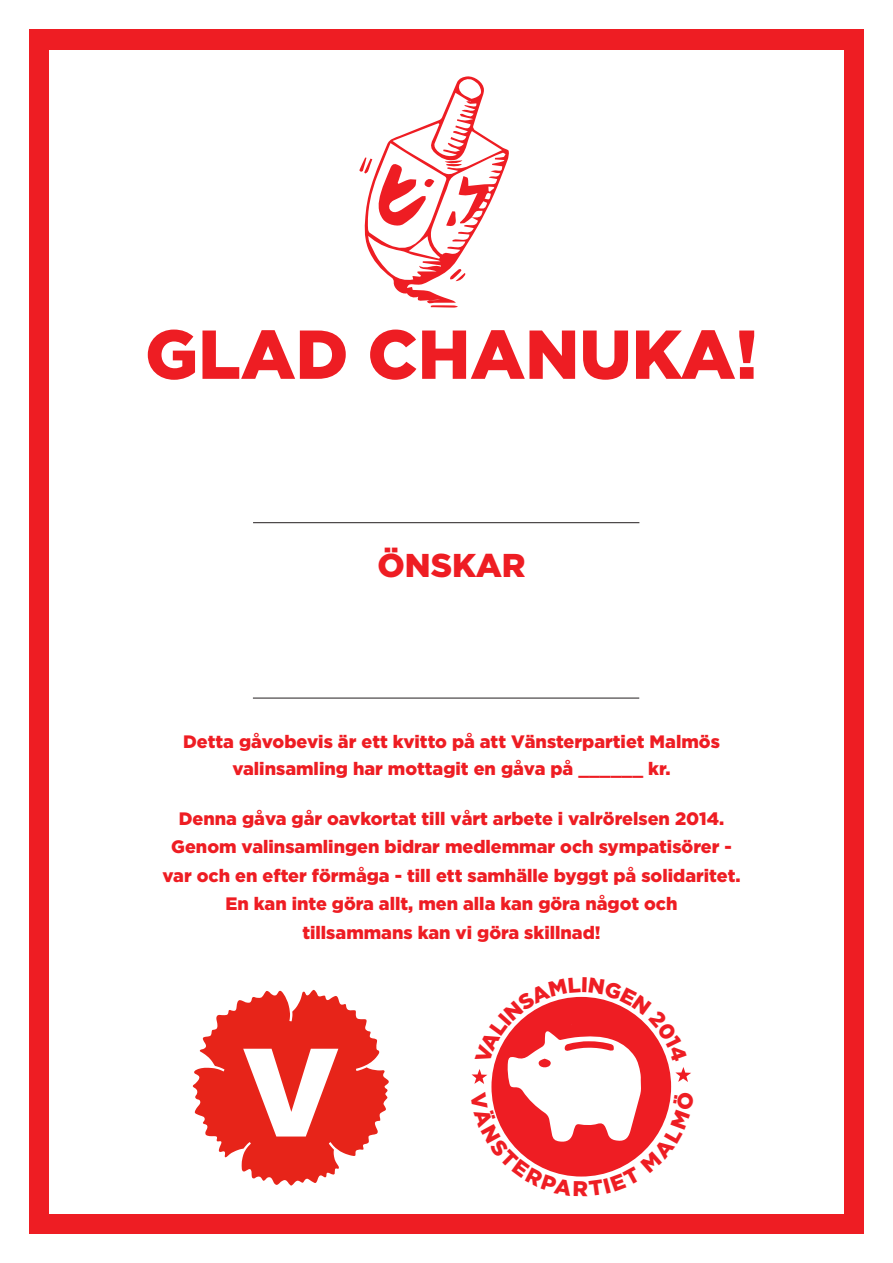
<style>
.page{position:relative;width:893px;height:1263px;background:#fff}
.page>*{position:absolute;margin:0;border:0;box-sizing:border-box;transform-origin:0 0}
.t1{font:900 69px "Gotham";color:#ee1d23}
.t2{font:900 33px "Gotham";color:#ee1d23}
.t3{font:900 18px/28.5px "Gotham";color:#ee1d23;text-align:center}
</style>
<div class="page">
<div style="left:29px;top:29px;width:835px;height:1204px;background:#ee1d23"></div>
<div style="left:50px;top:50px;width:794px;height:1163px;background:#fff"></div>
<svg style="left:193px;top:990px;width:196px;height:195px"></svg>
<hr style="left:253px;top:522px;width:386px;height:1px;background:#231f20">
<hr style="left:253px;top:698px;width:386px;height:1px;background:#231f20">
<svg style="left:359px;top:76px;width:150px;height:232px"></svg>
<svg style="left:471px;top:996px;width:220px;height:181px"></svg>
<h1 class="t1" style="left:145px;top:314px;width:614px">GLAD CHANUKA!</h1>
<h2 class="t2" style="left:377px;top:546px;width:150px">ÖNSKAR</h2>
<p class="t3" style="left:183px;top:728px;width:538px;line-height:27px">Detta gåvobevis är ett kvitto på att Vänsterpartiet Malmös valinsamling har mottagit en gåva på ______ kr.</p>
<p class="t3" style="left:163px;top:804px;width:579px">Denna gåva går oavkortat till vårt arbete i valrörelsen 2014.<br>Genom valinsamlingen bidrar medlemmar och sympatisörer - var och en efter förmåga - till ett samhälle byggt på solidaritet.<br>En kan inte göra allt, men alla kan göra något och<br>tillsammans kan vi göra skillnad!</p>
</div>
